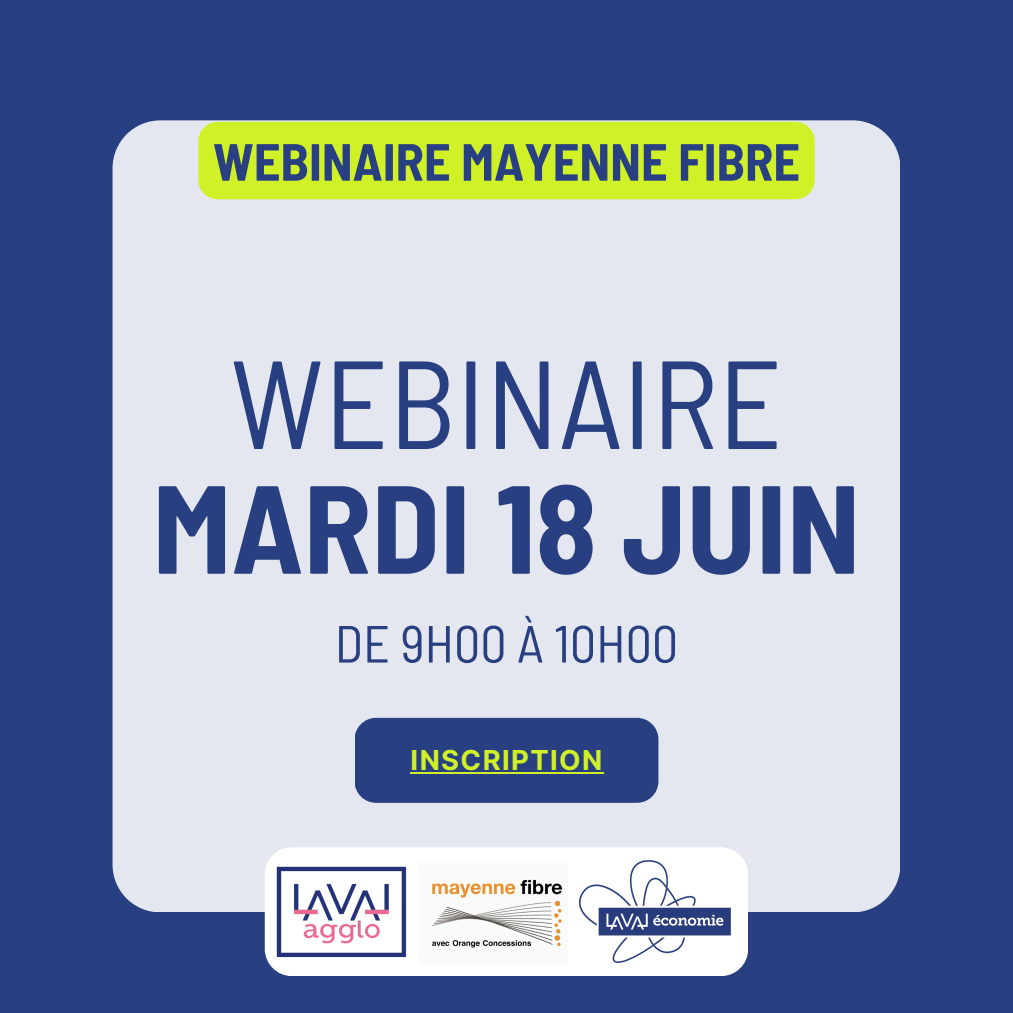
<style>
.page{position:relative;width:1013px;height:1013px;background:#fff}
.page>*{position:absolute;margin:0;border:0;box-sizing:border-box;transform-origin:0 0}
.t1{font:700 semi-condensed 125px/124.8px "Barlow";color:#283f81;text-align:center}
.t2{font:700 semi-condensed 52.25px "Barlow";color:#283f81}
.t3{font:semi-condensed 52.25px "Barlow";color:#283f81}
.t4{font:700 27.5px "Inter";letter-spacing:.05em;color:#d0f028}
.s1{font-weight:400}
</style>
<div class="page">
<div style="left:0;top:0;width:1012px;height:1012px;background:#283f81"></div>
<div style="left:112px;top:120px;width:788px;height:791px;background:#e4e7ef"></div>
<div style="left:265px;top:847px;width:483px;height:129px;background:#fff;border-radius:27px"></div>
<img style="left:432px;top:879px;width:131px;height:69px">
<img style="left:579px;top:860px;width:151px;height:102px">
<img style="left:265px;top:854px;width:142px;height:115px">
<div style="left:354px;top:717px;width:304px;height:85px;background:#283f81;border-radius:22px"></div>
<hr style="left:410px;top:772px;width:193px;height:2px;background:#d0f028">
<div style="left:198px;top:122px;width:616px;height:77px;background:#d0f028;border-radius:19px"></div>
<p class="t2" style="left:213px;top:128px;width:588px">WEBINAIRE MAYENNE FIBRE</p>
<h1 class="t1" style="left:152px;top:336px;width:709px"><span class="s1">WEBINAIRE<br></span>MARDI 18 JUIN</h1>
<p class="t3" style="left:335px;top:610px;width:345px">DE 9H00 À 10H00</p>
<p class="t4" style="left:410px;top:744px;width:193px">INSCRIPTION</p>
</div>
